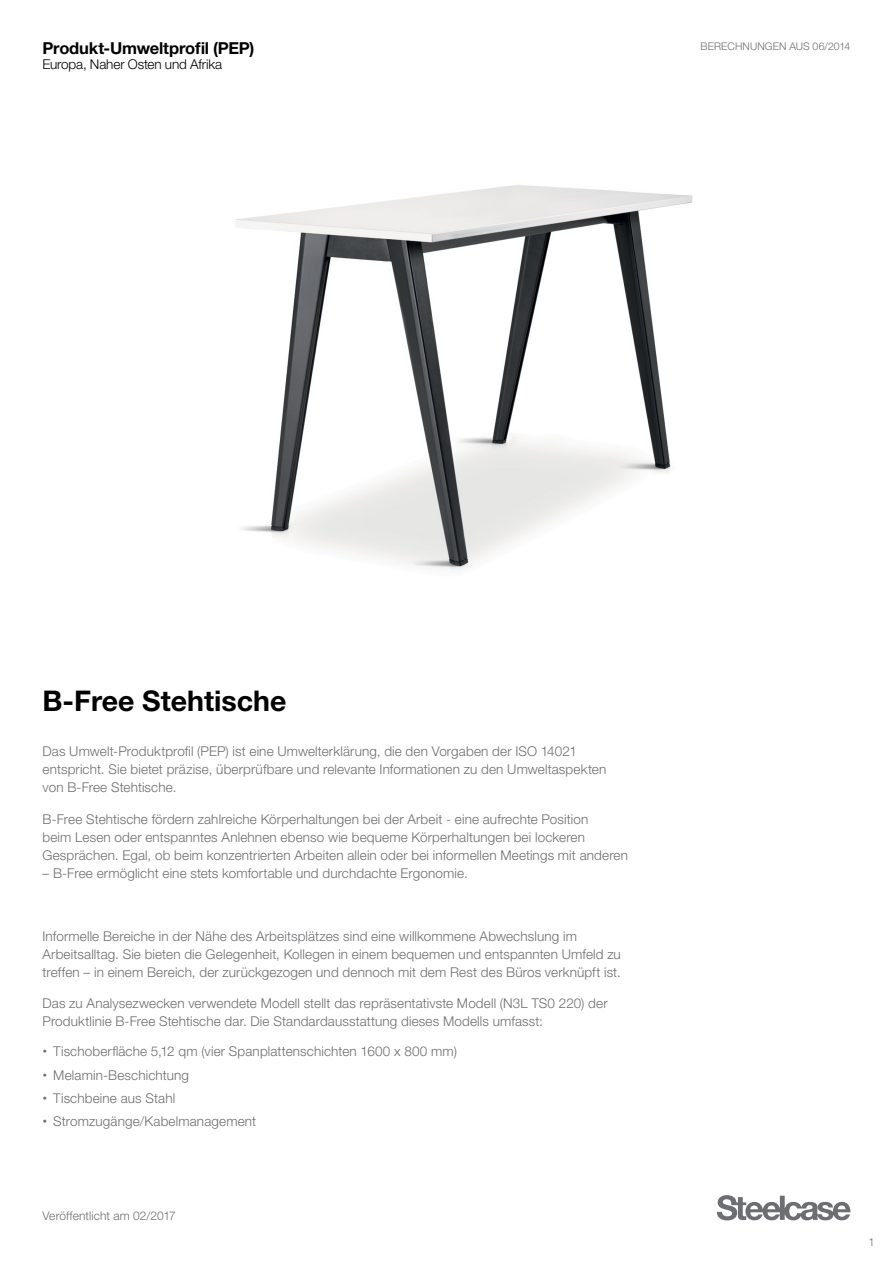
<style>
.page{position:relative;width:893px;height:1263px;background:#fff}
.page>*{position:absolute;margin:0;border:0;box-sizing:border-box;transform-origin:0 0}
.t1{font:700 28.5px "Helvetica Neue LT Pro";color:#000}
.t2{font:700 16.5px "Helvetica Neue LT Pro";letter-spacing:-.01em;color:#000}
.t3{font:300 13.5px/18px "Helvetica Neue LT Pro";letter-spacing:.01em;color:#6d6e71}
.t4{font:300 13.5px "Helvetica Neue LT Pro";letter-spacing:-.01em;color:#000}
.t5{font:300 12px "Helvetica Neue LT Pro";color:#6d6e71}
.t6{font:300 11.25px "Helvetica Neue LT Pro";color:#717271}
.t7{font:300 10.5px "Helvetica Neue LT Pro";letter-spacing:.01em;color:#6d6e71}
.s1{font-family:"Helvetica";font-weight:400}
</style>
<div class="page">
<img style="left:235px;top:185px;width:458px;height:385px">
<svg style="left:717px;top:1195px;width:134px;height:25px"></svg>
<p class="t2" style="left:43px;top:38px;width:213px">Produkt-Umweltprofil (PEP)</p>
<p class="t4" style="left:43px;top:56px;width:181px">Europa, Naher Osten und Afrika</p>
<p class="t7" style="left:701px;top:40px;width:151px">BERECHNUNGEN AUS 06/2014</p>
<h1 class="t1" style="left:43px;top:683px;width:245px">B-Free Stehtische</h1>
<p class="t3" style="left:43px;top:742px;width:565px">Das Umwelt-Produktprofil (PEP) ist eine Umwelterklärung, die den Vorgaben der ISO 14021 entspricht. Sie bietet präzise, überprüfbare und relevante Informationen zu den Umweltaspekten von B-Free Stehtische.</p>
<p class="t3" style="left:43px;top:810px;width:587px">B-Free Stehtische fördern zahlreiche Körperhaltungen bei der Arbeit - eine aufrechte Position<br>beim Lesen oder entspanntes Anlehnen ebenso wie bequeme Körperhaltungen bei lockeren<br>Gesprächen. Egal, ob beim konzentrierten Arbeiten allein oder bei informellen Meetings mit anderen</p>
<p class="t3" style="left:43px;top:864px;width:427px">– B-Free ermöglicht eine stets komfortable und durchdachte Ergonomie.</p>
<p class="t3" style="left:43px;top:927px;width:580px">Informelle Bereiche in der Nähe des Arbeitsplätzes sind eine willkommene Abwechslung im<br>Arbeitsalltag. Sie bieten die Gelegenheit, Kollegen in einem bequemen und entspannten Umfeld zu treffen – in einem Bereich, der zurückgezogen und dennoch mit dem Rest des Büros verknüpft ist.</p>
<p class="t3" style="left:43px;top:994px;width:567px">Das zu Analysezwecken verwendete Modell stellt das repräsentativste Modell (N3L TS0 220) der<br>Produktlinie B-Free Stehtische dar. Die Standardausstattung dieses Modells umfasst:</p>
<p class="t3" style="left:43px;top:1042px;width:416px"><span class="s1">•</span> Tischoberfläche 5,12 qm (vier Spanplattenschichten 1600 x 800 mm)</p>
<p class="t3" style="left:43px;top:1065px;width:148px"><span class="s1">•</span> Melamin-Beschichtung</p>
<p class="t3" style="left:43px;top:1089px;width:134px"><span class="s1">•</span> Tischbeine aus Stahl</p>
<p class="t3" style="left:43px;top:1112px;width:215px"><span class="s1">•</span> Stromzugänge/Kabelmanagement</p>
<p class="t5" style="left:43px;top:1209px;width:135px">Veröffentlicht am 02/2017</p>
<p class="t6" style="left:868px;top:1235px;width:8px">1</p>
</div>
